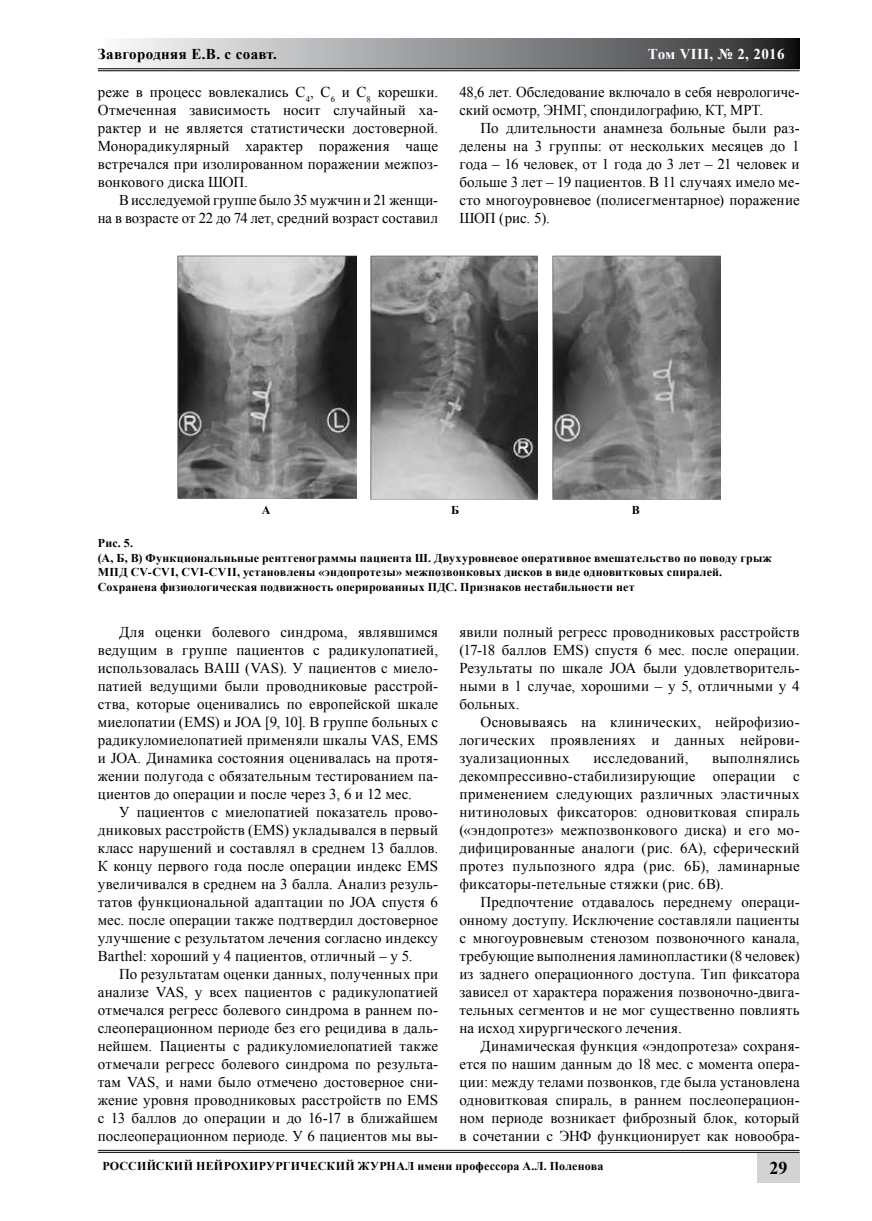
<style>
.page{position:relative;width:872px;height:1221px;background:#fff}
.page>*{position:absolute;margin:0;border:0;box-sizing:border-box;transform-origin:0 0}
.t1{font:700 18px "Times New Roman";color:#000}
.t2{font:15px/18px "Times New Roman";letter-spacing:.01em;color:#000;text-align:justify}
.t3{font:700 15px "Times New Roman";letter-spacing:.025em;color:#000}
.t4{font:700 15px "Times New Roman";letter-spacing:.025em;color:#fff}
.t5{font:700 12px/14.4px "Times New Roman";letter-spacing:.02em;color:#000}
</style>
<div class="page">
<svg style="left:123px;top:38px;width:676px;height:30px"></svg>
<div style="left:757px;top:1152px;width:42px;height:30px;background:#d1d3d4"></div>
<hr style="left:98px;top:68px;width:701px;height:1px;background:#000">
<hr style="left:98px;top:70px;width:701px;height:1px;background:#000">
<hr style="left:98px;top:1149px;width:701px;height:1px;background:#000">
<hr style="left:98px;top:1151px;width:701px;height:1px;background:#000">
<img style="left:177px;top:255px;width:179px;height:244px">
<img style="left:371px;top:255px;width:166px;height:244px">
<img style="left:552px;top:255px;width:168px;height:244px">
<p class="t3" style="left:98px;top:44px;width:181px">Завгородняя Е.В. с соавт.</p>
<p class="t4" style="left:648px;top:44px;width:138px">Том VIII, № 2, 2016</p>
<p class="t2" style="left:98px;top:82px;width:342px">реже в процесс вовлекались С<sub>4</sub>, С<sub>6</sub> и C<sub>8</sub> корешки.<br>Отмеченная зависимость носит случайный ха&shy;рактер и не является статистически достоверной.<br>Монорадикулярный характер поражения чаще встречался при изолированном поражении межпоз&shy;вонкового диска ШОП.</p>
<p class="t2" style="left:98px;top:190px;width:342px;text-align:right">В исследуемой группе было 35 мужчин и 21 женщи-<br>на в возрасте от 22 до 74 лет, средний возраст составил</p>
<p class="t2" style="left:459px;top:82px;width:342px">48,6 лет. Обследование включало в себя неврологиче&shy;ский осмотр, ЭНМГ, спондилографию, КТ, МРТ.</p>
<p class="t2" style="left:459px;top:118px;width:342px;text-indent:21px">По длительности анамнеза больные были раз&shy;делены на 3 группы: от нескольких месяцев до 1 года – 16 человек, от 1 года до 3 лет – 21 человек и больше 3 лет – 19 пациентов. В 11 случаях имело ме&shy;сто многоуровневое (полисегментарное) поражение ШОП (рис. 5).</p>
<p class="t5" style="left:262px;top:502px;width:10px">А</p>
<p class="t5" style="left:451px;top:502px;width:9px">Б</p>
<p class="t5" style="left:631px;top:502px;width:9px">В</p>
<p class="t5" style="left:98px;top:536px;width:675px">Рис. 5.<br>(А, Б, В) Функциональньные рентгенограммы пациента Ш. Двухуровневое оперативное вмешательство по поводу грыж МПД CV-CVI, CVI-CVII, установлены «эндопротезы» межпозвонковых дисков в виде одновитковых спиралей.<br>Сохранена физиологическая подвижность оперированных ПДС. Признаков нестабильности нет</p>
<p class="t2" style="left:98px;top:622px;width:342px;text-indent:21px">Для оценки болевого синдрома, являвшимся ведущим в группе пациентов с радикулопатией, использовалась ВАШ (VAS). У пациентов с миело&shy;патией ведущими были проводниковые расстрой&shy;ства, которые оценивались по европейской шкале миелопатии (EMS) и JOA [9, 10]. В группе больных с радикуломиелопатией применяли шкалы VAS, EMS и JOA. Динамика состояния оценивалась на протя&shy;жении полугода с обязательным тестированием па&shy;циентов до операции и после через 3, 6 и 12 мес.</p>
<p class="t2" style="left:98px;top:802px;width:342px;text-indent:21px">У пациентов с миелопатией показатель прово&shy;дниковых расстройств (EMS) укладывался в первый класс нарушений и составлял в среднем 13 баллов.<br>К концу первого года после операции индекс EMS увеличивался в среднем на 3 балла. Анализ резуль&shy;татов функциональной адаптации по JOA спустя 6 мес. после операции также подтвердил достоверное улучшение с результатом лечения согласно индексу Barthel: хороший у 4 пациентов, отличный – у 5.</p>
<p class="t2" style="left:98px;top:964px;width:342px;text-indent:21px">По результатам оценки данных, полученных при анализе VAS, у всех пациентов с радикулопатией отмечался регресс болевого синдрома в раннем по&shy;слеоперационном периоде без его рецидива в даль&shy;нейшем. Пациенты с радикуломиелопатией также отмечали регресс болевого синдрома по результа&shy;там VAS, и нами было отмечено достоверное сни&shy;жение уровня проводниковых расстройств по EMS c 13 баллов до операции и до 16-17 в ближайшем послеоперационном периоде. У 6 пациентов мы вы-</p>
<p class="t2" style="left:459px;top:622px;width:342px">явили полный регресс проводниковых расстройств (17-18 баллов EMS) спустя 6 мес. после операции.<br>Результаты по шкале JOA были удовлетворитель&shy;ными в 1 случае, хорошими – у 5, отличными у 4 больных.</p>
<p class="t2" style="left:459px;top:712px;width:342px;text-indent:21px">Основываясь на клинических, нейрофизио&shy;логических проявлениях и данных нейрови&shy;зуализационных</p>
<p class="t2" style="left:593px;top:748px;width:97px">исследований,</p>
<p class="t2" style="left:459px;top:748px;width:342px;text-indent:253px">выполнялись декомпрессивно-стабилизирующие операции с применением следующих различных эластичных нитиноловых фиксаторов: одновитковая спираль («эндопротез» межпозвонкового диска) и его мо&shy;дифицированные аналоги (рис. 6А), сферический протез пульпозного ядра (рис. 6Б), ламинарные фиксаторы-петельные стяжки (рис. 6В).</p>
<p class="t2" style="left:459px;top:892px;width:342px;text-indent:21px">Предпочтение отдавалось переднему операци&shy;онному доступу. Исключение составляли пациенты с многоуровневым стенозом позвоночного канала, требующие выполнения ламинопластики (8 человек) из заднего операционного доступа. Тип фиксатора зависел от характера поражения позвоночно-двига&shy;тельных сегментов и не мог существенно повлиять на исход хирургического лечения.</p>
<p class="t2" style="left:459px;top:1036px;width:342px;text-indent:21px">Динамическая функция «эндопротеза» сохраня&shy;ется по нашим данным до 18 мес. с момента опера&shy;ции: между телами позвонков, где была установлена одновитковая спираль, в раннем послеоперацион&shy;ном периоде возникает фиброзный блок, который в сочетании с ЭНФ функционирует как новообра-</p>
<p class="t5" style="left:102px;top:1158px;width:502px">Российский нейрохирургический журнал имени профессора А.Л. Поленова</p>
<p class="t1" style="left:769px;top:1155px;width:19px">29</p>
</div>
